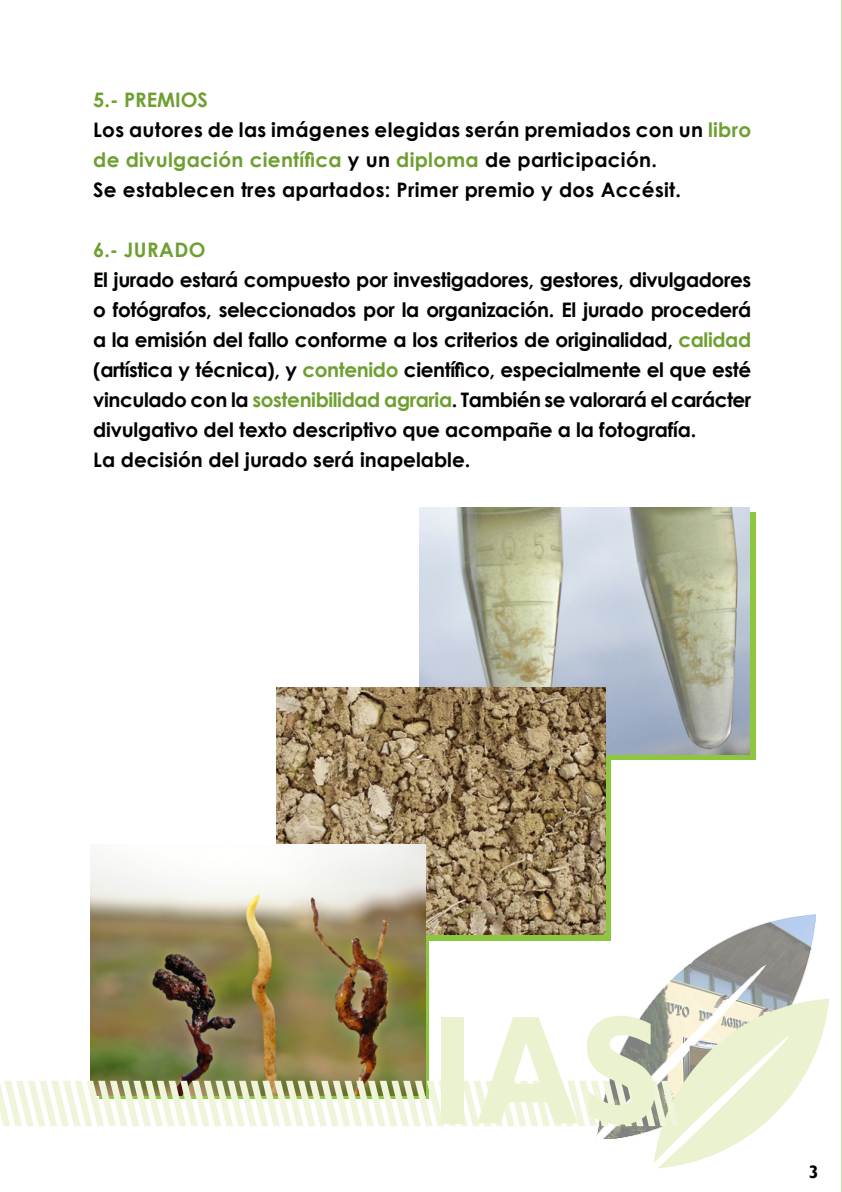
<style>
.page{position:relative;width:842px;height:1192px;background:#fff}
.page>*{position:absolute;margin:0;border:0;box-sizing:border-box;transform-origin:0 0}
.t1{font:700 155.5px "Gill Sans";color:#eaf2cf;scale:.83 1}
.t2{font:700 20px/30px "Century Gothic";letter-spacing:-.02em;color:#000}
.t3{font:700 20px/30px "Century Gothic";letter-spacing:.015em;color:#000}
.t4{font:700 20px "Century Gothic";letter-spacing:.02em;color:#6f9f31}
.t5{font:700 18px "Gill Sans";color:#000}
.s1{color:#6f9f31}
</style>
<div class="page">
<img style="left:654px;top:914px;width:162px;height:85px">
<hr style="left:841px;top:0;width:1px;height:1192px;background:#8dc73f">
<div style="left:426px;top:512px;width:330px;height:247px;background:#8dc73f"></div>
<svg style="left:428px;top:755px;width:183px;height:186px;background:#8cba42"></svg>
<img style="left:419px;top:508px;width:330px;height:247px">
<img style="left:276px;top:687px;width:329px;height:247px">
<img style="left:91px;top:845px;width:335px;height:154px">
<svg style="left:90px;top:999px;width:739px;height:169px"></svg>
<p class="t3" style="left:93px;top:84px;width:660px"><span class="s1">5.- PREMIOS<br></span>Los autores de las imágenes elegidas serán premiados con un <span class="s1">libro de divulgación científica</span> y un <span class="s1">diploma</span> de participación.<br>Se establecen tres apartados: Primer premio y dos Accésit.</p>
<p class="t4" style="left:93px;top:235px;width:114px">6.- JURADO</p>
<p class="t2" style="left:93px;top:264px;width:660px">El jurado estará compuesto por investigadores, gestores, divulgadores o fotógrafos, seleccionados por la organización. El jurado procederá a la emisión del fallo conforme a los criterios de originalidad, <span class="s1">calidad </span>(artística y técnica), y <span class="s1">contenido</span> científico, especialmente el que esté vinculado con la <span class="s1">sostenibilidad agraria</span>. También se valorará el carácter divulgativo del texto descriptivo que acompañe a la fotografía.<br>La decisión del jurado será inapelable.</p>
<h1 class="t1" style="left:431px;top:977px;width:276px">IAS</h1>
<p class="t5" style="left:809px;top:1161px;width:11px">3</p>
</div>
